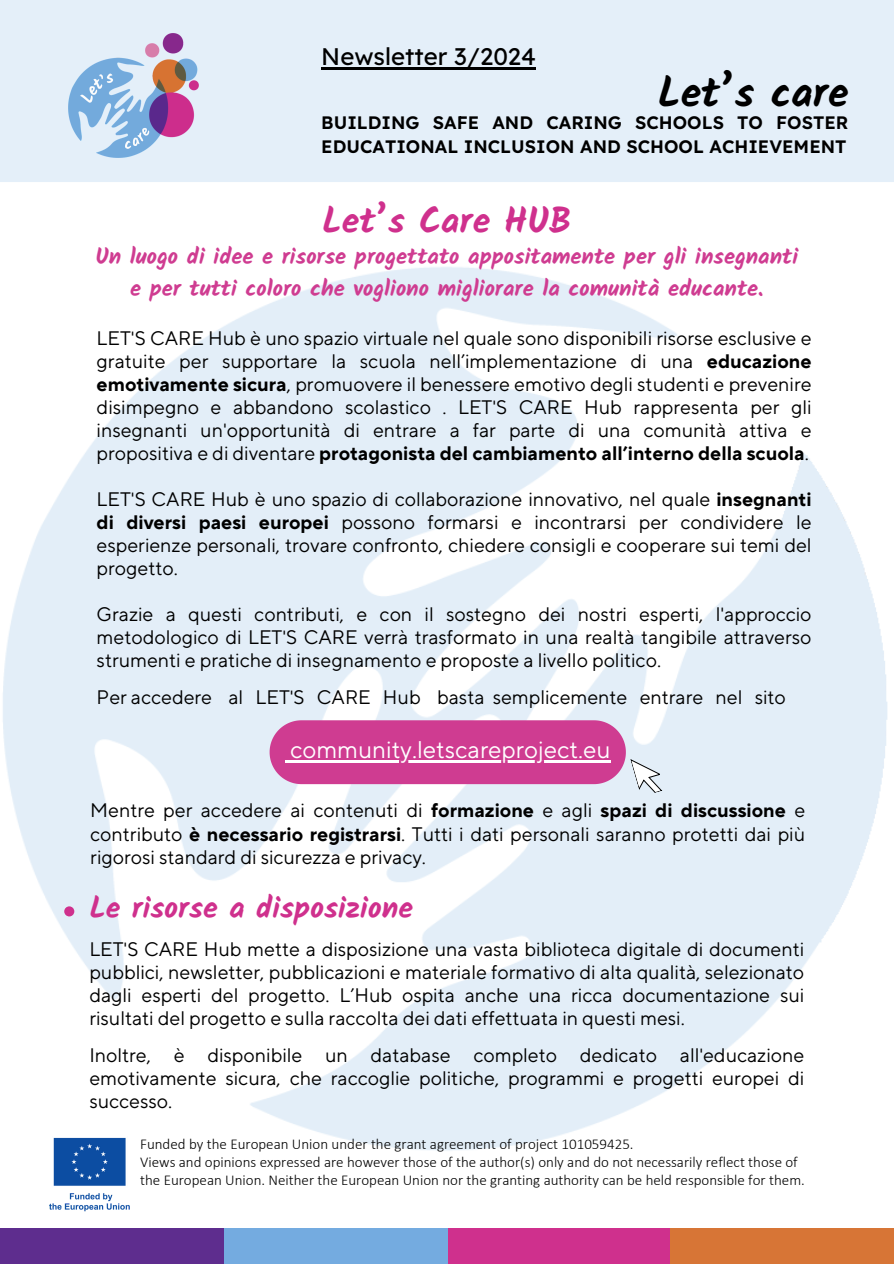
<style>
.page{position:relative;width:894px;height:1264px;background:#fff}
.page>*{position:absolute;margin:0;border:0;box-sizing:border-box;transform-origin:0 0}
.t1{font:700 42px "Kalam";color:#000}
.t2{font:700 36px "Kalam";color:#cf308d}
.t3{font:700 30px "Kalam";color:#cf308d}
.t4{font:24px "TT Norms Pro";color:#fff}
.t5{font:24px "Lexend";color:#000}
.t6{font:700 22.5px/31.5px "Kalam";color:#cf3c91;text-align:center}
.t7{font:19.5px/23px "TT Norms Pro";color:#000;text-align:justify}
.t8{font:600 18px/24.8px "Lexend";color:#000}
.t9{font:300 15px "Calibri";color:#000}
.s1{font-weight:700}
</style>
<div class="page">
<img style="left:3px;top:267px;width:885px;height:884px">
<div style="left:0;top:1228px;width:224px;height:35px;background:#5e2d8e"></div>
<div style="left:447px;top:1228px;width:223px;height:35px;background:#cf308d"></div>
<div style="left:224px;top:1228px;width:223px;height:35px;background:#74abe0"></div>
<div style="left:670px;top:1228px;width:223px;height:35px;background:#d77536"></div>
<img style="left:46px;top:1129px;width:87px;height:83px">
<div style="left:0;top:0;width:893px;height:182px;background:#e4eff9"></div>
<img style="left:53px;top:14px;width:162px;height:162px">
<div style="left:64px;top:906px;width:10px;height:10px;background:#cf308d;border-radius:50%"></div>
<svg style="left:269px;top:720px;width:395px;height:77px;background:#d670ae"></svg>
<hr style="left:290px;top:760px;width:320px;height:3px;background:#fff">
<hr style="left:321px;top:67px;width:215px;height:2px;background:#000">
<p class="t5" style="left:321px;top:41px;width:216px">Newsletter 3/2024</p>
<p class="t1" style="left:657px;top:68px;width:192px">Let’s care</p>
<h5 class="t8" style="left:321px;top:109px;width:528px">BUILDING SAFE AND CARING SCHOOLS TO FOSTER<br>EDUCATIONAL INCLUSION AND SCHOOL ACHIEVEMENT</h5>
<p class="t2" style="left:322px;top:199px;width:251px">Let’s Care HUB</p>
<p class="t6" style="left:95px;top:241px;width:704px">Un luogo di idee e risorse progettato appositamente per gli insegnanti e per tutti coloro che vogliono migliorare la comunità educante.</p>
<h6 class="t7" style="left:97px;top:327px;width:716px">LET'S CARE Hub è uno spazio virtuale nel quale sono disponibili risorse esclusive e gratuite per supportare la scuola nell’implementazione di una <span class="s1">educazione emotivamente sicura</span>, promuovere il benessere emotivo degli studenti e prevenire disimpegno e abbandono scolastico . LET'S CARE Hub rappresenta per gli insegnanti un'opportunità di entrare a far parte di una comunità attiva e propositiva e di diventare <span class="s1">protagonista del cambiamento all’interno della scuola</span>.</h6>
<h2 class="t7" style="left:97px;top:488px;width:716px">LET'S CARE Hub è uno spazio di collaborazione innovativo, nel quale <span class="s1">insegnanti di diversi paesi europei</span> possono formarsi e incontrarsi per condividere le esperienze personali, trovare confronto, chiedere consigli e cooperare sui temi del progetto.</h2>
<h4 class="t7" style="left:97px;top:603px;width:716px">Grazie a questi contributi, e con il sostegno dei nostri esperti, l'approccio metodologico di LET'S CARE verrà trasformato in una realtà tangibile attraverso strumenti e pratiche di insegnamento e proposte a livello politico.</h4>
<p class="t7" style="left:97px;top:686px;width:690px">Per accedere al LET'S CARE Hub basta semplicemente entrare nel sito</p>
<h1 class="t4" style="left:290px;top:735px;width:322px">community.letscareproject.eu</h1>
<p class="t7" style="left:90px;top:799px;width:716px">Mentre per accedere ai contenuti di <span class="s1">formazione</span> e agli <span class="s1">spazi di discussione</span> e contributo <span class="s1">è necessario registrarsi</span>. Tutti i dati personali saranno protetti dai più rigorosi standard di sicurezza e privacy.</p>
<p class="t3" style="left:89px;top:889px;width:325px">Le risorse a disposizione</p>
<h3 class="t7" style="left:89px;top:938px;width:716px">LET'S CARE Hub mette a disposizione una vasta biblioteca digitale di documenti pubblici, newsletter, pubblicazioni e materiale formativo di alta qualità, selezionato dagli esperti del progetto. L’Hub ospita anche una ricca documentazione sui risultati del progetto e sulla raccolta dei dati effettuata in questi mesi.</h3>
<p class="t7" style="left:89px;top:1044px;width:716px">Inoltre, è disponibile un database completo dedicato all'educazione emotivamente sicura, che raccoglie politiche, programmi e progetti europei di successo.</p>
<p class="t9" style="left:140px;top:1138px;width:495px">Funded by the European Union under the grant agreement of project 101059425.</p>
<p class="t9" style="left:140px;top:1156px;width:659px">Views and opinions expressed are however those of the author(s) only and do not necessarily reflect those of</p>
<p class="t9" style="left:140px;top:1174px;width:666px">the European Union. Neither the European Union nor the granting authority can be held responsible for them.</p>
</div>
